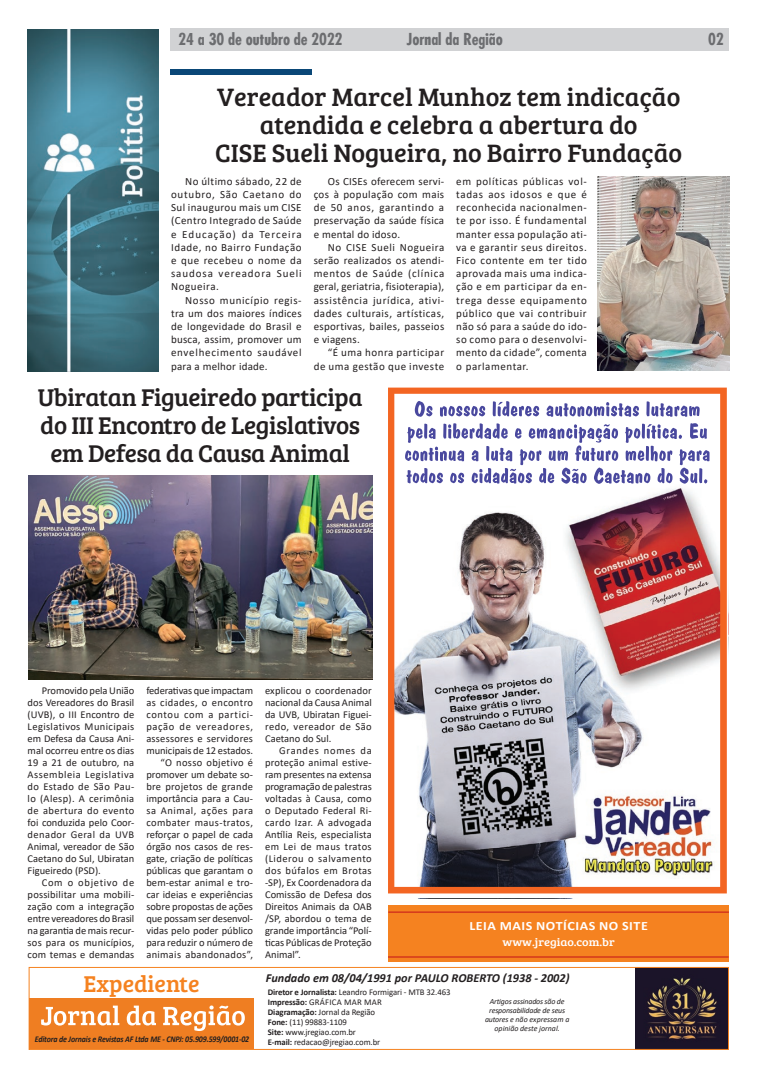
<style>
.page{position:relative;width:757px;height:1078px;background:#fff}
.page>*{position:absolute;margin:0;border:0;box-sizing:border-box;transform-origin:0 0}
.Titulos_peq{font:26px/28px "Bree Serif";color:#231f20;text-align:center}
.Titulos_peq-2{font:25px/28px "Bree Serif";letter-spacing:-.015em;color:#231f20;text-align:center}
.texto{font:23.6px "Bree Serif";color:#f58220}
.texto-2{font:700 condensed 16px "Futura";color:#6c6d70}
.texto-3{font:700 12.7px "Calibri";letter-spacing:.04em;color:#fff;scale:1.1 1}
.t1{font:italic 700 12.3px "Calibri";color:#231f20}
.texto-4{font:11.2px "Bree Serif";color:#fff;scale:1.1 1}
.texto-5{font:11px/13.2px "Calibri";letter-spacing:.04em;color:#231f20;text-align:justify}
.texto-6{font:10.5px/12px "Calibri";color:#231f20;text-align:justify}
.t2{font:8.8px "Calibri";letter-spacing:-.01em;color:#231f20}
.t3{font:italic 700 8.8px "Calibri";letter-spacing:-.015em;color:#231f20;scale:.9 1}
.t4{font:8.8px "Calibri";letter-spacing:.03em;color:#231f20}
.t5{font:italic 7.9px/9px "Calibri";letter-spacing:-.02em;color:#231f20;text-align:center}
.s1{font-weight:700}
</style>
<div class="page">
<img style="left:636px;top:968px;width:91px;height:79px">
<div style="left:170px;top:28px;width:559px;height:23px;background:#d1d2d4"></div>
<div style="left:29px;top:966px;width:700px;height:83px;border:1px solid #f58220"></div>
<div style="left:29px;top:998px;width:225px;height:50px;background:#ef7e22"></div>
<svg style="left:41px;top:1005px;width:78px;height:20px"></svg>
<svg style="left:127px;top:1005px;width:29px;height:20px"></svg>
<svg style="left:163px;top:1005px;width:82px;height:25px"></svg>
<img style="left:598px;top:177px;width:132px;height:194px">
<img style="left:28px;top:29px;width:131px;height:342px">
<div style="left:170px;top:69px;width:141px;height:6px;background:#0a4777"></div>
<div style="left:388px;top:905px;width:341px;height:56px;background:#f58220"></div>
<hr style="left:388px;top:911px;width:341px;height:1px;background:#c4121a">
<hr style="left:388px;top:956px;width:340px;height:1px;background:#c4121a">
<img style="left:28px;top:475px;width:345px;height:204px">
<img style="left:388px;top:387px;width:339px;height:506px">
<p class="texto-2" style="left:178px;top:29px;width:166px">24 a 30 de outubro de 2022</p>
<p class="texto-2" style="left:407px;top:29px;width:97px">Jornal da Região</p>
<p class="texto-2" style="left:708px;top:29px;width:17px">02</p>
<p class="Titulos_peq" style="left:217px;top:82px;width:465px">Vereador Marcel Munhoz tem indicação atendida e celebra a abertura do</p>
<p class="Titulos_peq" style="left:215px;top:138px;width:468px">CISE Sueli Nogueira, no Bairro Fundação</p>
<p class="texto-5" style="left:171px;top:174px;width:132px;text-indent:14px">No último sábado, 22 de outubro, São Caetano do Sul inaugurou mais um CISE (Centro Integrado de Saúde e Educação) da Terceira Idade, no Bairro Fundação e que recebeu o nome da saudosa vereadora Sueli Nogueira.</p>
<p class="texto-5" style="left:171px;top:293px;width:132px;text-indent:14px">Nosso município regis&shy;tra um dos maiores índices de longevidade do Brasil e busca, assim, promover um envelhecimento saudável para a melhor idade.</p>
<p class="texto-5" style="left:456px;top:174px;width:132px">em políticas públicas vol&shy;tadas aos idosos e que é reconhecida nacionalmen&shy;te por isso. É fundamental manter essa população ati&shy;va e garantir seus direitos.<br>Fico contente em ter tido aprovada mais uma indica&shy;ção e em participar da en&shy;trega desse equipamento público que vai contribuir não só para a saúde do ido&shy;so como para o desenvolvi&shy;mento da cidade”, comenta o parlamentar.</p>
<p class="texto-5" style="left:314px;top:174px;width:132px;text-indent:14px">Os CISEs oferecem servi&shy;ços à população com mais de 50 anos, garantindo a preservação da saúde física e mental do idoso.</p>
<p class="texto-5" style="left:314px;top:240px;width:132px;text-indent:14px">No CISE Sueli Nogueira serão realizados os atendi&shy;mentos de Saúde (clínica geral, geriatria, fisioterapia), assistência jurídica, ativi&shy;dades culturais, artísticas, esportivas, bailes, passeios e viagens.</p>
<p class="texto-5" style="left:314px;top:346px;width:132px;text-align:right">“É uma honra participar de uma gestão que investe</p>
<p class="Titulos_peq-2" style="left:38px;top:382px;width:326px">Ubiratan Figueiredo participa do III Encontro de Legislativos em Defesa da Causa Animal</p>
<p class="texto-6" style="left:28px;top:684px;width:108px;text-indent:14px">Promovido pela União dos Vereadores do Brasil (UVB), o III Encontro de Legislativos Municipais em Defesa da Causa Ani&shy;mal ocorreu entre os dias 19 a 21 de outubro, na Assembleia Legislativa do Estado de São Pau&shy;lo (Alesp). A cerimônia de abertura do evento foi conduzida pelo Coor&shy;denador Geral da UVB Animal, vereador de São Caetano do Sul, Ubiratan Figueiredo (PSD).</p>
<p class="texto-6" style="left:28px;top:876px;width:108px;text-indent:14px">Com o objetivo de possibilitar uma mobili&shy;zação com a integração entre vereadores do Brasil na garantia de mais recur&shy;sos para os municípios, com temas e demandas</p>
<p class="texto-6" style="left:146px;top:684px;width:108px">federativas que impactam as cidades, o encontro contou com a partici&shy;pação de vereadores, assessores e servidores municipais de 12 estados.</p>
<p class="texto-6" style="left:146px;top:756px;width:108px;text-indent:14px">“O nosso objetivo é promover um debate so&shy;bre projetos de grande importância para a Cau&shy;sa Animal, ações para combater maus-tratos, reforçar o papel de cada órgão nos casos de res&shy;gate, criação de políticas públicas que garantam o bem-estar animal e tro&shy;car ideias e experiências sobre propostas de ações que possam ser desenvol&shy;vidas pelo poder público para reduzir o número de animais abandonados”,</p>
<p class="texto-6" style="left:265px;top:684px;width:108px">explicou o coordenador nacional da Causa Animal da UVB, Ubiratan Figuei&shy;redo, vereador de São Caetano do Sul.</p>
<p class="texto-6" style="left:265px;top:744px;width:108px;text-indent:14px">Grandes nomes da proteção animal estive&shy;ram presentes na extensa programação de palestras voltadas à Causa, como o Deputado Federal Ri&shy;cardo Izar. A advogada Antília Reis, especialista em Lei de maus tratos (Liderou o salvamento dos búfalos em Brotas -SP), Ex Coordenadora da Comissão de Defesa dos Direitos Animais da OAB /SP, abordou o tema de grande importância “Polí&shy;ticas Públicas de Proteção Animal”.</p>
<p class="texto-3" style="left:469px;top:916px;width:164px">LEIA MAIS NOTÍCIAS NO SITE</p>
<p class="texto-4" style="left:503px;top:933px;width:103px">www.jregiao.com.br</p>
<p class="texto" style="left:84px;top:965px;width:117px">Expediente</p>
<p class="t1" style="left:266px;top:968px;width:305px">Fundado em 08/04/1991 por PAULO ROBERTO (1938 - 2002)</p>
<p class="t2" style="left:268px;top:986px;width:184px"><span class="s1">Diretor e Jornalista:</span> Leandro Formigari - MTB 32.463</p>
<p class="t4" style="left:268px;top:996px;width:115px"><span class="s1">Impressão:</span> GRÁFICA MAR MAR</p>
<p class="t2" style="left:268px;top:1006px;width:109px"><span class="s1">Diagramação:</span> Jornal da Região</p>
<p class="t2" style="left:268px;top:1016px;width:81px"><span class="s1">Fone:</span> (11) 99883-1109</p>
<p class="t2" style="left:268px;top:1026px;width:90px"><span class="s1">Site:</span> www.jregiao.com.br</p>
<p class="t2" style="left:268px;top:1036px;width:114px"><span class="s1">E-mail:</span> redacao@jregiao.com.br</p>
<p class="t5" style="left:485px;top:996px;width:86px">Artigos assinados são de responsabilidade de seus autores e não expressam a opinião deste jornal.</p>
<p class="t3" style="left:35px;top:1032px;width:240px">Editora de Jornais e Revistas AF Ltda ME - CNPJ: 05.909.599/0001-02</p>
</div>
